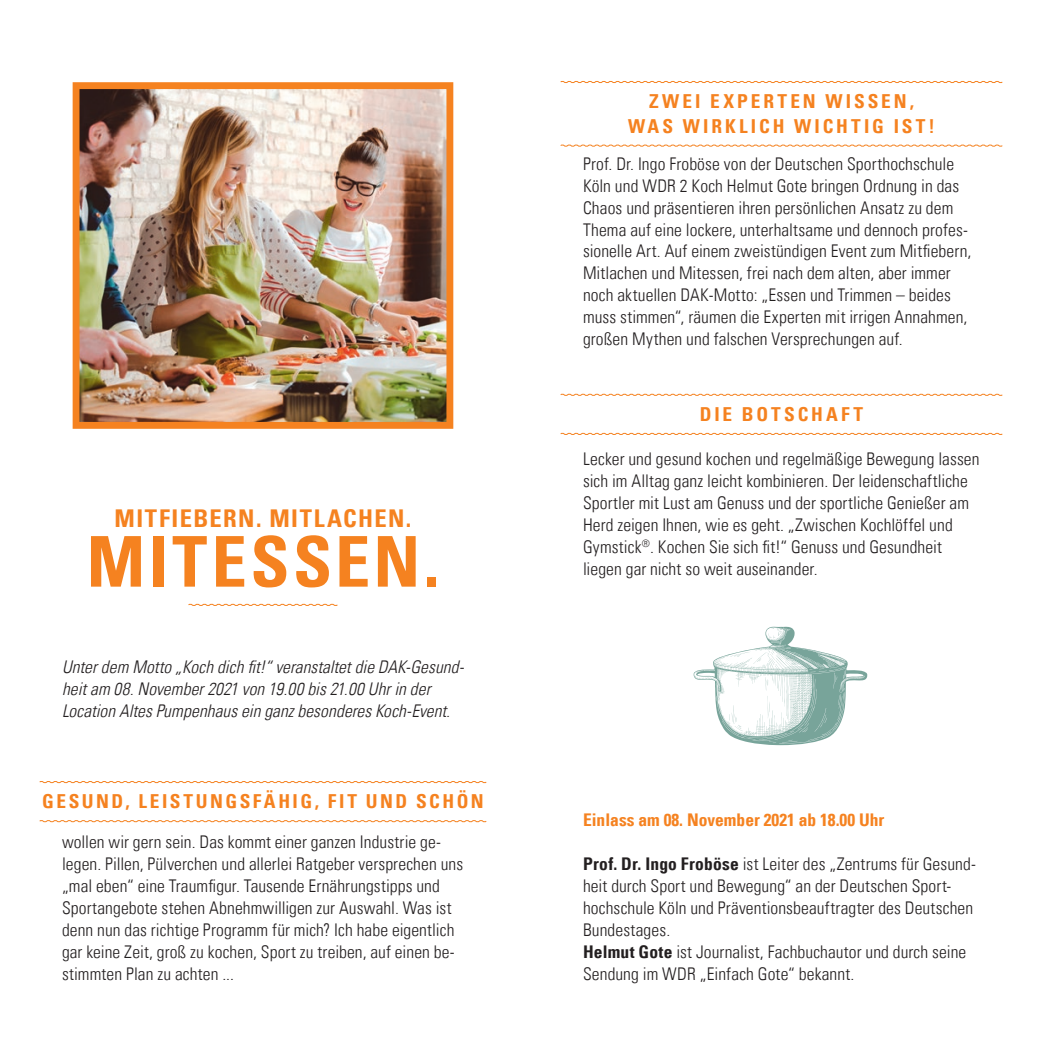
<style>
.page{position:relative;width:1042px;height:1042px;background:#fff}
.page>*{position:absolute;margin:0;border:0;box-sizing:border-box;transform-origin:0 0}
.t1{font:70px "Univers Com 67 Bold Cond";letter-spacing:.055em;color:#f58220}
.t2{font:24.5px "Univers Com 67 Bold Cond";letter-spacing:.055em;color:#f58220}
.t3{font:19.25px/24.5px "Univers Com 67 Bold Cond";letter-spacing:.15em;color:#f58220;text-align:center}
.t4{font:19.25px "Univers Com 67 Bold Cond";letter-spacing:.13em;color:#f58220}
.t5{font:17.5px/21.9px "Univers Com 47 Light Cond";letter-spacing:.005em;color:#231f20}
.t6{font:17.5px/21.9px "Univers Com 47 Light Cond Obl";letter-spacing:.005em;color:#231f20}
.t7{font:17.5px "Univers Com 67 Bold Cond";color:#f58220}
.s1{font-family:"Univers Com 67 Bold Cond"}
</style>
<div class="page">
<svg style="left:560px;top:144px;width:443px;height:3px"></svg>
<svg style="left:560px;top:81px;width:443px;height:2px"></svg>
<svg style="left:560px;top:432px;width:443px;height:3px"></svg>
<svg style="left:560px;top:393px;width:443px;height:3px"></svg>
<svg style="left:693px;top:626px;width:174px;height:119px"></svg>
<img style="left:81px;top:90px;width:364px;height:331px">
<div style="left:73px;top:82px;width:380px;height:347px;border:7px solid #f58220"></div>
<svg style="left:39px;top:820px;width:448px;height:2px"></svg>
<svg style="left:39px;top:781px;width:448px;height:2px"></svg>
<svg style="left:188px;top:603px;width:150px;height:3px"></svg>
<h2 class="t2" style="left:115px;top:503px;width:298px">MITFIEBERN. MITLACHEN.</h2>
<h1 class="t1" style="left:87px;top:519px;width:354px">MITESSEN.</h1>
<p class="t6" style="left:62px;top:656px;width:402px">Unter dem Motto „Koch dich fit!“ veranstaltet die DAK-Gesund&shy;heit am 08. November 2021 von 19.00 bis 21.00 Uhr in der<br>Location Altes Pumpenhaus ein ganz besonderes Koch-Event.</p>
<p class="t4" style="left:42px;top:790px;width:443px">GESUND, LEISTUNGSFÄHIG, FIT UND SCHÖN</p>
<p class="t5" style="left:62px;top:831px;width:403px">wollen wir gern sein. Das kommt einer ganzen Industrie ge&shy;legen. Pillen, Pülverchen und allerlei Ratgeber versprechen uns „mal eben“ eine Traumfigur. Tausende Ernährungstipps und Sportangebote stehen Abnehmwilligen zur Auswahl. Was ist denn nun das richtige Programm für mich? Ich habe eigentlich gar keine Zeit, groß zu kochen, Sport zu treiben, auf einen be&shy;stimmten Plan zu achten ...</p>
<p class="t3" style="left:628px;top:89px;width:308px">ZWEI EXPERTEN WISSEN,<br>WAS WIRKLICH WICHTIG IST!</p>
<p class="t5" style="left:583px;top:153px;width:390px">Prof. Dr. Ingo Froböse von der Deutschen Sporthochschule Köln und WDR 2 Koch Helmut Gote bringen Ordnung in das Chaos und präsentieren ihren persönlichen Ansatz zu dem Thema auf eine lockere, unterhaltsame und dennoch profes&shy;sionelle Art. Auf einem zweistündigen Event zum Mitfiebern, Mitlachen und Mitessen, frei nach dem alten, aber immer noch aktuellen DAK-Motto: „Essen und Trimmen – beides muss stimmen“, räumen die Experten mit irrigen Annahmen, großen Mythen und falschen Versprechungen auf.</p>
<p class="t3" style="left:700px;top:402px;width:165px">DIE BOTSCHAFT</p>
<p class="t5" style="left:583px;top:448px;width:398px">Lecker und gesund kochen und regelmäßige Bewegung lassen sich im Alltag ganz leicht kombinieren. Der leidenschaftliche Sportler mit Lust am Genuss und der sportliche Genießer am Herd zeigen Ihnen, wie es geht. „Zwischen Kochlöffel und Gymstick<sup>®</sup>. Kochen Sie sich fit!“ Genuss und Gesundheit liegen gar nicht so weit auseinander.</p>
<p class="t7" style="left:583px;top:809px;width:303px">Einlass am 08. November 2021 ab 18.00 Uhr</p>
<p class="t5" style="left:583px;top:853px;width:394px"><span class="s1">Prof. Dr. Ingo Froböse</span> ist Leiter des „Zentrums für Gesund&shy;heit durch Sport und Bewegung“ an der Deutschen Sport&shy;hochschule Köln und Präventionsbeauftragter des Deutschen Bundestages.<br><span class="s1">Helmut Gote</span> ist Journalist, Fachbuchautor und durch seine Sendung im WDR „Einfach Gote“ bekannt.</p>
</div>
